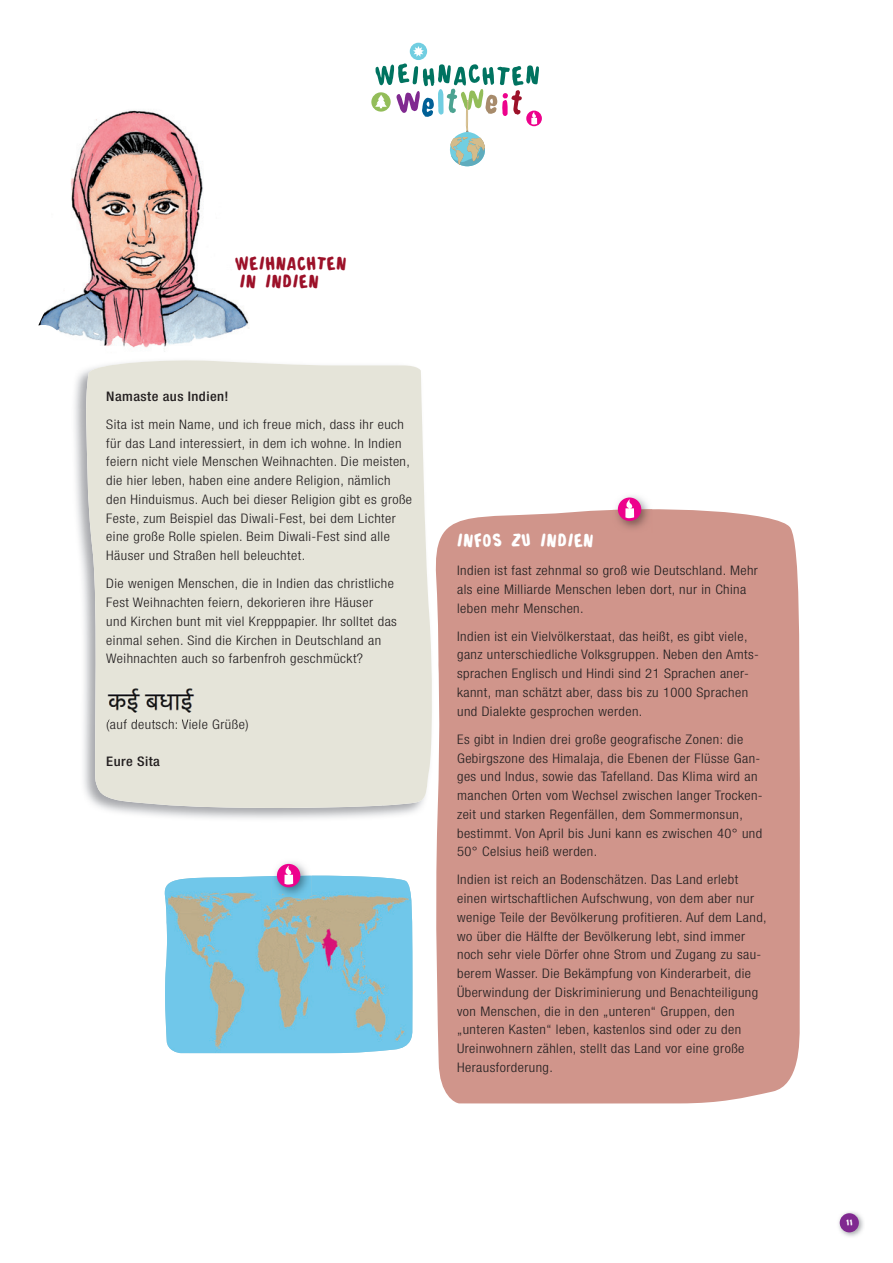
<style>
.page{position:relative;width:893px;height:1263px;background:#fff}
.page>*{position:absolute;margin:0;border:0;box-sizing:border-box;transform-origin:0 0}
.t1{font:18px/18.8px "Shakethatbooty";letter-spacing:.08em;color:#9c1129}
.t2{font:18px "Shakethatbooty";letter-spacing:.08em;color:#fff}
.t3{font:300 condensed 13.2px/18.8px "Helvetica Neue";letter-spacing:.03em;color:#231f20;scale:1.1 1}
.t4{font:500 condensed 13.2px "Helvetica Neue";letter-spacing:.03em;color:#231f20;scale:1.1 1}
.t5{font:9px "Shakethatbooty";color:#fff}
</style>
<div class="page">
<img style="left:839px;top:1212px;width:25px;height:25px">
<div style="left:840px;top:1213px;width:19px;height:19px;background:#802990;border-radius:50%"></div>
<div style="left:435px;top:509px;width:365px;height:594px;background:#d0958b"></div>
<img style="left:38px;top:110px;width:211px;height:242px">
<img style="left:74px;top:371px;width:11px;height:37px">
<img style="left:74px;top:408px;width:48px;height:405px">
<div style="left:85px;top:360px;width:348px;height:450px;background:#e5e4d9"></div>
<div style="left:410px;top:43px;width:17px;height:17px;background:#71cee1;border-radius:50%"></div>
<svg style="left:413px;top:46px;width:11px;height:11px"></svg>
<svg style="left:371px;top:92px;width:20px;height:20px"></svg>
<svg style="left:526px;top:111px;width:16px;height:15px"></svg>
<svg style="left:375px;top:63px;width:164px;height:103px"></svg>
<img style="left:282px;top:862px;width:19px;height:3px">
<svg style="left:164px;top:865px;width:249px;height:188px;background:#8fc2d2"></svg>
<img style="left:613px;top:496px;width:39px;height:36px">
<div style="left:618px;top:497px;width:23px;height:24px;background:#ed028c;border-radius:50%"></div>
<svg style="left:625px;top:499px;width:9px;height:19px"></svg>
<img style="left:99px;top:676px;width:111px;height:46px">
<img style="left:107px;top:719px;width:103px;height:3px">
<h1 class="t1" style="left:235px;top:255px;width:112px">WEIHNACHTEN<br>IN INDIEN</h1>
<p class="t4" style="left:106px;top:388px;width:113px">Namaste aus Indien!</p>
<p class="t3" style="left:106px;top:415px;width:280px">Sita ist mein Name, und ich freue mich, dass ihr euch für das Land interessiert, in dem ich wohne. In Indien feiern nicht viele Menschen Weihnachten. Die meisten, die hier leben, haben eine andere Religion, nämlich den Hinduismus. Auch bei dieser Religion gibt es große Feste, zum Beispiel das Diwali-Fest, bei dem Lichter eine große Rolle spielen. Beim Diwali-Fest sind alle Häuser und Straßen hell beleuchtet.</p>
<p class="t3" style="left:106px;top:574px;width:266px">Die wenigen Menschen, die in Indien das christliche Fest Weihnachten feiern, dekorieren ihre Häuser<br>und Kirchen bunt mit viel Krepppapier. Ihr solltet das einmal sehen. Sind die Kirchen in Deutschland an Weihnachten auch so farbenfroh geschmückt?</p>
<p class="t3" style="left:106px;top:715px;width:131px">(auf deutsch: Viele Grüße)</p>
<p class="t4" style="left:106px;top:754px;width:50px">Eure Sita</p>
<h1 class="t2" style="left:457px;top:532px;width:137px">INFOS ZU INDIEN</h1>
<p class="t3" style="left:457px;top:561px;width:275px">Indien ist fast zehnmal so groß wie Deutschland. Mehr als eine Milliarde Menschen leben dort, nur in China leben mehr Menschen.</p>
<p class="t3" style="left:457px;top:626px;width:276px">Indien ist ein Vielvölkerstaat, das heißt, es gibt viele, ganz unterschiedliche Volksgruppen. Neben den Amts&shy;sprachen Englisch und Hindi sind 21 Sprachen aner&shy;kannt, man schätzt aber, dass bis zu 1000 Sprachen und Dialekte gesprochen werden.</p>
<p class="t3" style="left:457px;top:730px;width:279px">Es gibt in Indien drei große geografische Zonen: die Gebirgszone des Himalaja, die Ebenen der Flüsse Gan&shy;ges und Indus, sowie das Tafelland. Das Klima wird an manchen Orten vom Wechsel zwischen langer Trocken&shy;zeit und starken Regenfällen, dem Sommermonsun, bestimmt. Von April bis Juni kann es zwischen 40° und 50° Celsius heiß werden.</p>
<p class="t3" style="left:457px;top:870px;width:283px">Indien ist reich an Bodenschätzen. Das Land erlebt einen wirtschaftlichen Aufschwung, von dem aber nur wenige Teile der Bevölkerung profitieren. Auf dem Land, wo über die Hälfte der Bevölkerung lebt, sind immer noch sehr viele Dörfer ohne Strom und Zugang zu sau&shy;berem Wasser. Die Bekämpfung von Kinderarbeit, die Überwindung der Diskriminierung und Benachteiligung von Menschen, die in den „unteren“ Gruppen, den „unteren Kasten“ leben, kastenlos sind oder zu den Ureinwohnern zählen, stellt das Land vor eine große Herausforderung.</p>
<p class="t5" style="left:846px;top:1218px;width:8px">11</p>
</div>
